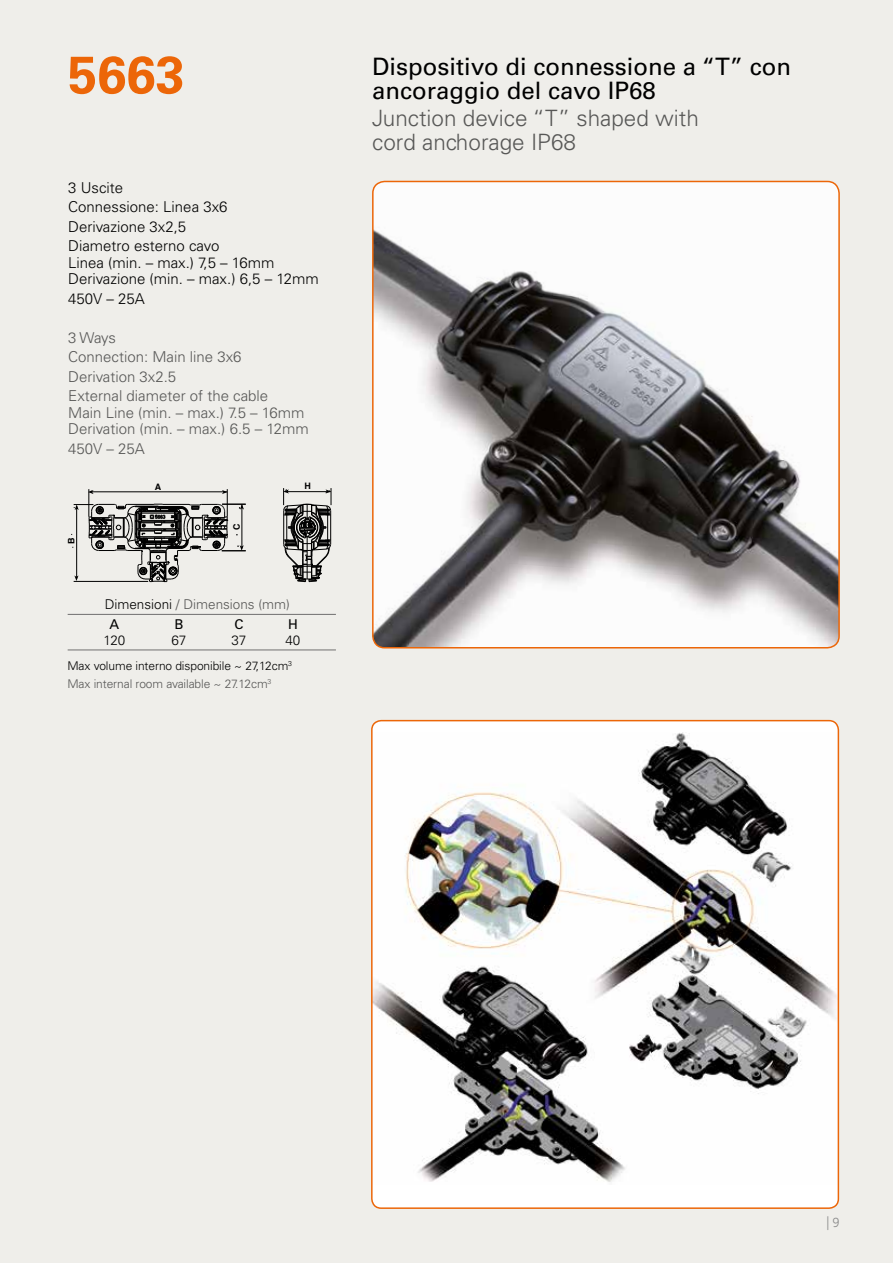
<style>
.page{position:relative;width:893px;height:1263px;background:#efeeea}
.page>*{position:absolute;margin:0;border:0;box-sizing:border-box;transform-origin:0 0}
.t1{font:700 52.5px "Univers";color:#ec6608}
.t2{font:24px/24px "Univers";color:#000}
.t3{font:300 22.5px/24px "Univers";color:#575756}
.t4{font:300 15px/19.5px "Univers";color:#575756}
.t5{font:300 15px/19.5px "Univers";color:#000}
.t6{font:300 13.5px/19.5px "Univers";color:#575756}
.t7{font:300 13.5px "Univers";color:#000}
.t8{font:13.5px "Univers";color:#000}
.t9{font:13.5px "GE Inspira";color:#878787}
.t10{font:300 12px/18px "Univers";letter-spacing:-.01em;color:#000}
.t11{font:700 8.85px "Helvetica";color:#000}
.s1{color:#000}
.s2{font-weight:400;color:#000}
.s3{color:#575756}
</style>
<div class="page">
<img style="left:373px;top:181px;width:466px;height:467px">
<div style="left:372px;top:181px;width:468px;height:467px;border:2px solid #ec6608;border-radius:12px"></div>
<div style="left:372px;top:721px;width:466px;height:487px;background:#fff;border-radius:9px"></div>
<img style="left:374px;top:732px;width:462px;height:450px">
<div style="left:371px;top:720px;width:468px;height:489px;border:2px solid #ec6608;border-radius:9px"></div>
<svg style="left:71px;top:489px;width:175px;height:93px"></svg>
<svg style="left:283px;top:488px;width:49px;height:94px"></svg>
<hr style="left:68px;top:614px;width:268px;height:1px;background:#706f6f">
<hr style="left:68px;top:650px;width:268px;height:1px;background:#706f6f">
<h1 class="t1" style="left:68px;top:44px;width:118px">5663</h1>
<h2 class="t2" style="left:372px;top:55px;width:420px">Dispositivo di connessione a “T” con ancoraggio del cavo IP68</h2>
<h3 class="t3" style="left:372px;top:106px;width:328px">Junction device “T” shaped with cord anchorage IP68</h3>
<p class="t5" style="left:68px;top:178px;width:161px">3 U scite<br>Connessione: Linea 3x6<br>Derivazione 3x2,5<br>Diametro esterno cavo</p>
<p class="t5" style="left:68px;top:254px;width:252px;line-height:16.5px">Linea (min. – max.) 7,5 – 16mm<br>Derivazione (min. – max.) 6,5 – 12mm</p>
<p class="t5" style="left:68px;top:289px;width:78px">450V – 25A</p>
<p class="t4" style="left:68px;top:328px;width:202px">3 Ways<br>Connection: Main line 3x6<br>Derivation 3x2.5<br>External diameter of the cable</p>
<p class="t4" style="left:68px;top:404px;width:242px;line-height:16.5px">Main Line (min. – max.) 7.5 – 16mm<br>Derivation (min. – max.) 6.5 – 12mm</p>
<p class="t4" style="left:68px;top:439px;width:78px">450V – 25A</p>
<p class="t11" style="left:64px;top:544px;width:8px;rotate:-90deg">B</p>
<p class="t11" style="left:155px;top:480px;width:8px">A</p>
<p class="t11" style="left:230px;top:530px;width:8px;rotate:-90deg">C</p>
<p class="t11" style="left:304px;top:478px;width:8px">H</p>
<p class="t6" style="left:110px;top:595px;width:182px;text-indent:-5px"><span class="s1">Dimensioni</span> / Dimensions (mm)<br><span class="s2">A</span></p>
<p class="t8" style="left:174px;top:616px;width:11px">B</p>
<p class="t8" style="left:234px;top:616px;width:11px">C</p>
<p class="t8" style="left:288px;top:616px;width:11px">H</p>
<p class="t7" style="left:103px;top:632px;width:23px">120</p>
<p class="t7" style="left:171px;top:632px;width:17px">67</p>
<p class="t7" style="left:231px;top:632px;width:17px">37</p>
<p class="t7" style="left:285px;top:632px;width:17px">40</p>
<p class="t10" style="left:67px;top:656px;width:226px">Max volume interno disponibile ~ 27,12cm<sup>3<br></sup><span class="s3">Max internal room available ~ 27.12cm</span><sup>3</sup></p>
<p class="t9" style="left:826px;top:1214px;width:15px">| 9</p>
</div>
